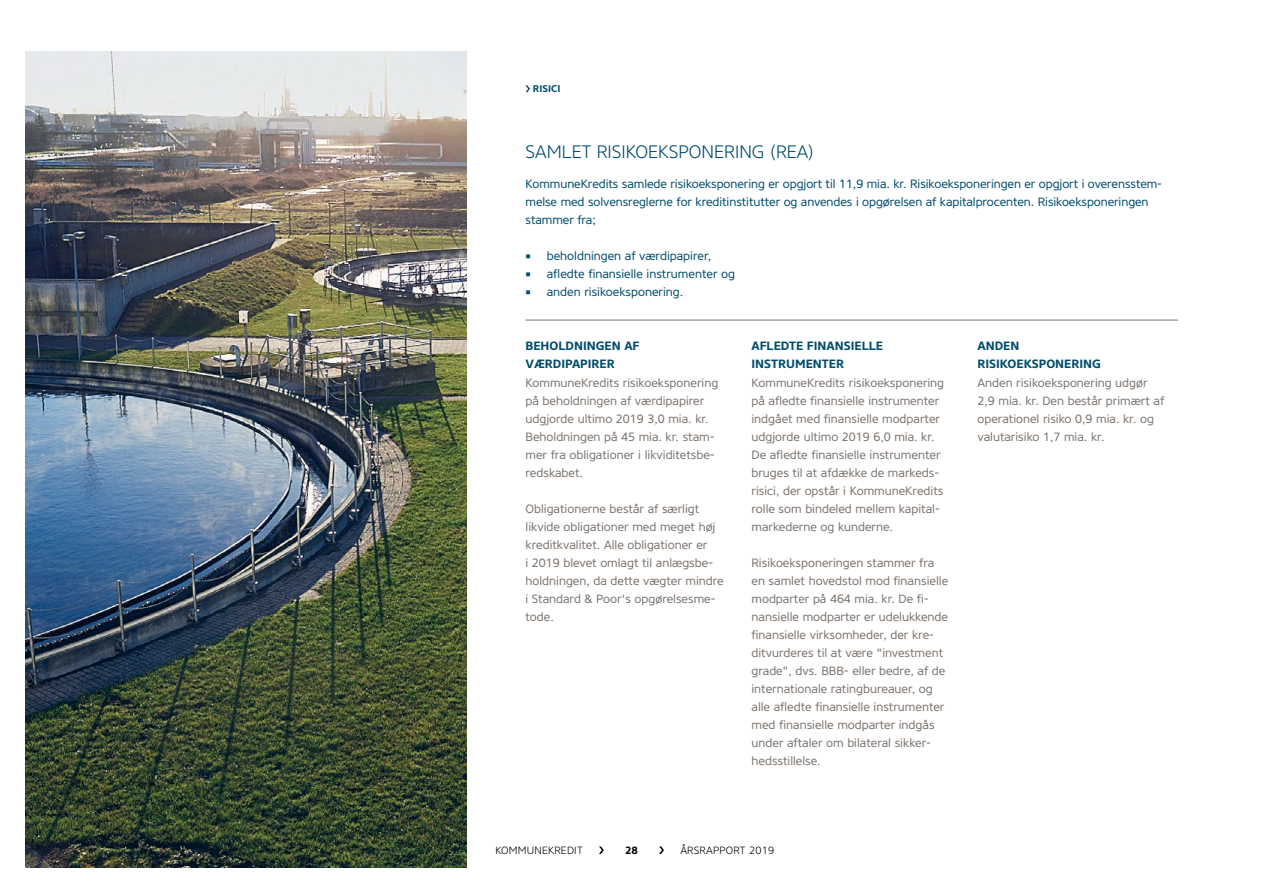
<style>
.page{position:relative;width:1263px;height:893px;background:#fff}
.page>*{position:absolute;margin:0;border:0;box-sizing:border-box;transform-origin:0 0}
.t1{font:300 18px "Core Sans NR35";color:#004c6c}
.t2{font:12px/18px "Core Sans NR45";color:#7c736d}
.t3{font:12px/18px "Core Sans NR45";letter-spacing:-.005em;color:#004c6c}
.t4{font:700 12px/18px "Core Sans NR65";color:#004c6c}
.t5{font:300 10.5px "Core Sans NR35";letter-spacing:.02em;color:#000}
.t6{font:700 10.5px "Core Sans NR65";color:#000}
.t7{font:700 9.75px "Core Sans NR65";color:#004c6c}
</style>
<div class="page">
<img style="left:26px;top:51px;width:440px;height:816px">
<svg style="left:525px;top:85px;width:5px;height:7px"></svg>
<hr style="left:525px;top:320px;width:653px;height:1px;background:#7c736d">
<svg style="left:659px;top:846px;width:5px;height:8px"></svg>
<svg style="left:599px;top:846px;width:5px;height:8px"></svg>
<p class="t7" style="left:533px;top:82px;width:29px">RISICI</p>
<h1 class="t1" style="left:525px;top:140px;width:290px">SAMLET RISIKOEKSPONERING (REA)</h1>
<p class="t3" style="left:525px;top:175px;width:638px">KommuneKredits samlede risikoeksponering er opgjort til 11,9 mia. kr. Risikoeksponeringen er opgjort i overensstem&shy;melse med solvensreglerne for kreditinstitutter og anvendes i opgørelsen af kapitalprocenten. Risikoeksponeringen stammer fra;</p>
<p class="t3" style="left:525px;top:247px;width:187px">▪ beholdningen af værdipapirer,</p>
<p class="t3" style="left:525px;top:265px;width:211px">▪ afledte finansielle instrumenter og</p>
<p class="t3" style="left:525px;top:283px;width:159px">▪ anden risikoeksponering.</p>
<p class="t4" style="left:525px;top:337px;width:115px">BEHOLDNINGEN AF<br>VÆRDIPAPIRER</p>
<p class="t2" style="left:525px;top:373px;width:194px">KommuneKredits risikoeksponering på beholdningen af værdipapirer udgjorde ultimo 2019 3,0 mia. kr.<br>Beholdningen på 45 mia. kr. stam&shy;mer fra obligationer i likviditetsbe&shy;redskabet.</p>
<p class="t2" style="left:525px;top:499px;width:200px">Obligationerne består af særligt likvide obligationer med meget høj kreditkvalitet. Alle obligationer er<br>i 2019 blevet omlagt til anlægsbe&shy;holdningen, da dette vægter mindre i Standard &amp; Poor's opgørelsesme&shy;tode.</p>
<p class="t4" style="left:751px;top:337px;width:133px">AFLEDTE FINANSIELLE<br>INSTRUMENTER</p>
<p class="t2" style="left:751px;top:373px;width:194px">KommuneKredits risikoeksponering på afledte finansielle instrumenter indgået med finansielle modparter udgjorde ultimo 2019 6,0 mia. kr.<br>De afledte finansielle instrumenter bruges til at afdække de markeds&shy;risici, der opstår i KommuneKredits rolle som bindeled mellem kapital&shy;markederne og kunderne.</p>
<p class="t2" style="left:751px;top:553px;width:198px">Risikoeksponeringen stammer fra en samlet hovedstol mod finansielle modparter på 464 mia. kr. De fi&shy;nansielle modparter er udelukkende finansielle virksomheder, der kre&shy;ditvurderes til at være "investment grade", dvs. BBB- eller bedre, af de internationale ratingbureauer, og alle afledte finansielle instrumenter med finansielle modparter indgås under aftaler om bilateral sikker&shy;hedsstillelse.</p>
<p class="t4" style="left:977px;top:337px;width:125px">ANDEN<br>RISIKOEKSPONERING</p>
<p class="t2" style="left:977px;top:373px;width:188px">Anden risikoeksponering udgør<br>2,9 mia. kr. Den består primært af operationel risiko 0,9 mia. kr. og valutarisiko 1,7 mia. kr.</p>
<p class="t5" style="left:495px;top:843px;width:89px">KOMMUNEKREDIT</p>
<p class="t6" style="left:625px;top:843px;width:14px">28</p>
<p class="t5" style="left:680px;top:843px;width:95px">ÅRSRAPPORT 2019</p>
</div>
